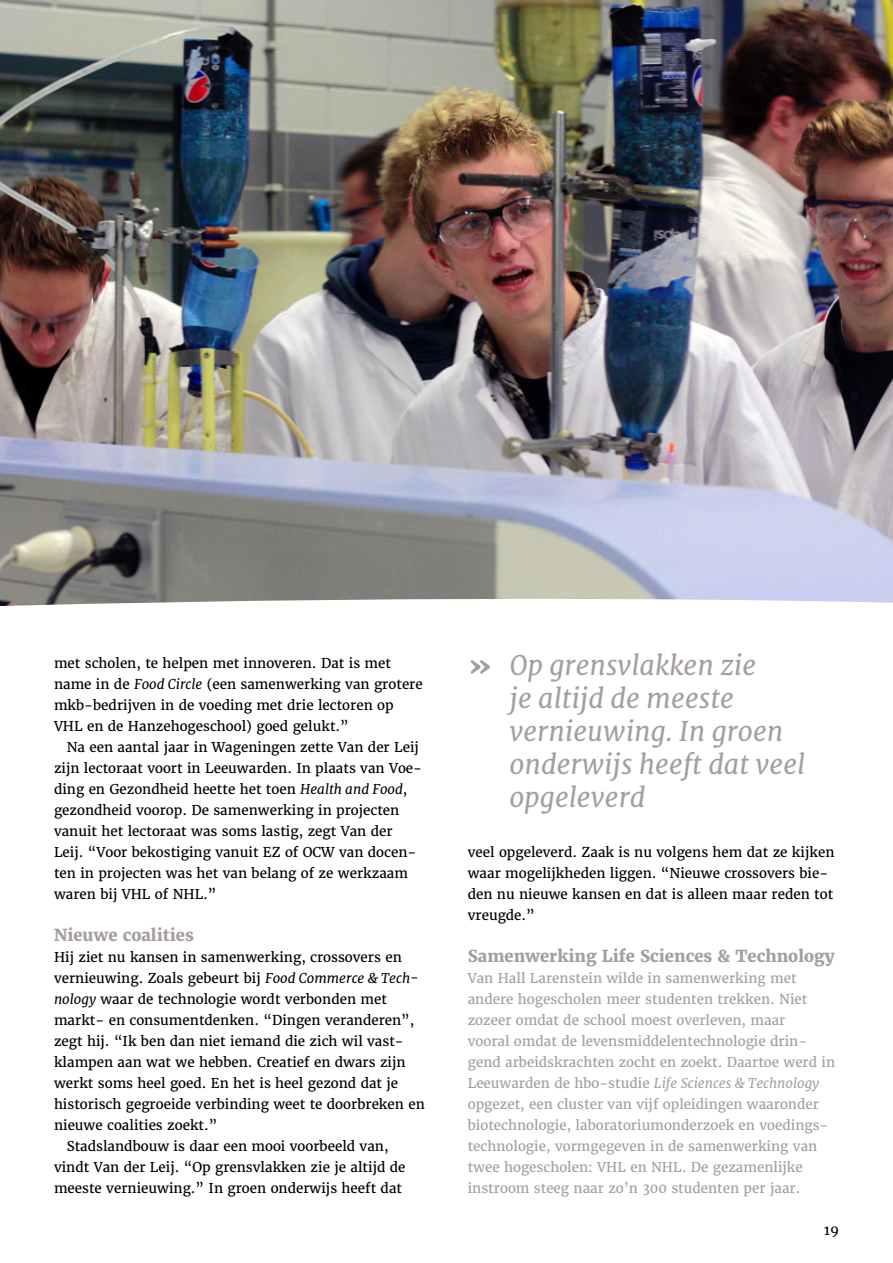
<style>
.page{position:relative;width:893px;height:1263px;background:#fff}
.page>*{position:absolute;margin:0;border:0;box-sizing:border-box;transform-origin:0 0}
.t1{font:italic 27px/33px "Merriweather";color:#a59e9c}
.t2{font:800 16.5px "Merriweather";color:#a59e9c}
.t3{font:13.5px/21px "Merriweather";color:#000}
.t4{font:13.5px/21px "Merriweather";color:#a59e9c}
.s1{font-style:italic}
.s2{font-weight:800;font-style:normal}
</style>
<div class="page">
<img style="left:0;top:0;width:893px;height:606px">
<p class="t3" style="left:54px;top:653px;width:370px">met scholen, te helpen met innoveren. Dat is met name in de <span class="s1">Food Circle</span> (een samenwerking van grotere mkb-bedrijven in de voeding met drie lectoren op VHL en de Hanzehogeschool) goed gelukt.”</p>
<p class="t3" style="left:54px;top:737px;width:370px;text-indent:13px">Na een aantal jaar in Wageningen zette Van der Leij zijn lectoraat voort in Leeuwarden. In plaats van Voe&shy;ding en Gezondheid heette het toen <span class="s1">Health and Food</span>, gezondheid voorop. De samenwerking in projecten vanuit het lectoraat was soms lastig, zegt Van der Leij. “Voor bekostiging vanuit EZ of OCW van docen&shy;ten in projecten was het van belang of ze werkzaam waren bij VHL of NHL.”</p>
<p class="t2" style="left:54px;top:925px;width:141px">Nieuwe coalities</p>
<p class="t3" style="left:54px;top:947px;width:349px">Hij ziet nu kansen in samenwerking, crossovers en</p>
<p class="t3" style="left:54px;top:968px;width:366px">vernieuwing. Zoals gebeurt bij <span class="s1">Food Commerce &amp; Tech-</span></p>
<p class="t3" style="left:54px;top:989px;width:334px"><span class="s1">nology</span> waar de technologie wordt verbonden met</p>
<p class="t3" style="left:54px;top:1010px;width:362px">markt- en consumentdenken. “Dingen veranderen”,</p>
<p class="t3" style="left:54px;top:1031px;width:351px">zegt hij. “Ik ben dan niet iemand die zich wil vast-</p>
<p class="t3" style="left:54px;top:1052px;width:353px">klampen aan wat we hebben. Creatief en dwars zijn</p>
<p class="t3" style="left:54px;top:1073px;width:346px">werkt soms heel goed. En het is heel gezond dat je</p>
<p class="t3" style="left:54px;top:1094px;width:372px">historisch gegroeide verbinding weet te doorbreken en</p>
<p class="t3" style="left:54px;top:1115px;width:165px">nieuwe coalities zoekt.”</p>
<p class="t3" style="left:67px;top:1136px;width:323px">Stadslandbouw is daar een mooi voorbeeld van,</p>
<p class="t3" style="left:54px;top:1157px;width:353px">vindt Van der Leij. “Op grensvlakken zie je altijd de</p>
<p class="t3" style="left:54px;top:1178px;width:350px">meeste vernieuwing.” In groen onderwijs heeft dat</p>
<h1 class="t1" style="left:509px;top:649px;width:297px;text-indent:-42px"><span class="s2">»</span> Op grensvlakken zie<br>je altijd de meeste vernieuwing. In groen onderwijs heeft dat veel opgeleverd</h1>
<p class="t3" style="left:468px;top:842px;width:368px">veel opgeleverd. Zaak is nu volgens hem dat ze kijken waar mogelijkheden liggen. “Nieuwe crossovers bie&shy;den nu nieuwe kansen en dat is alleen maar reden tot vreugde.”</p>
<p class="t2" style="left:468px;top:946px;width:368px">Samenwerking Life Sciences &amp; Technology</p>
<p class="t4" style="left:468px;top:968px;width:369px">Van Hall Larenstein wilde in samenwerking met andere hogescholen meer studenten trekken. Niet zozeer omdat de school moest overleven, maar<br>vooral omdat de levensmiddelentechnologie drin&shy;gend arbeidskrachten zocht en zoekt. Daartoe werd in Leeuwarden de hbo-studie <span class="s1">Life Sciences &amp; Technology </span>opgezet, een cluster van vijf opleidingen waaronder biotechnologie, laboratoriumonderzoek en voedings&shy;technologie, vormgegeven in de samenwerking van twee hogescholen: VHL en NHL. De gezamenlijke instroom steeg naar zo’n 300 studenten per jaar.</p>
<p class="t3" style="left:824px;top:1220px;width:16px">19</p>
</div>
